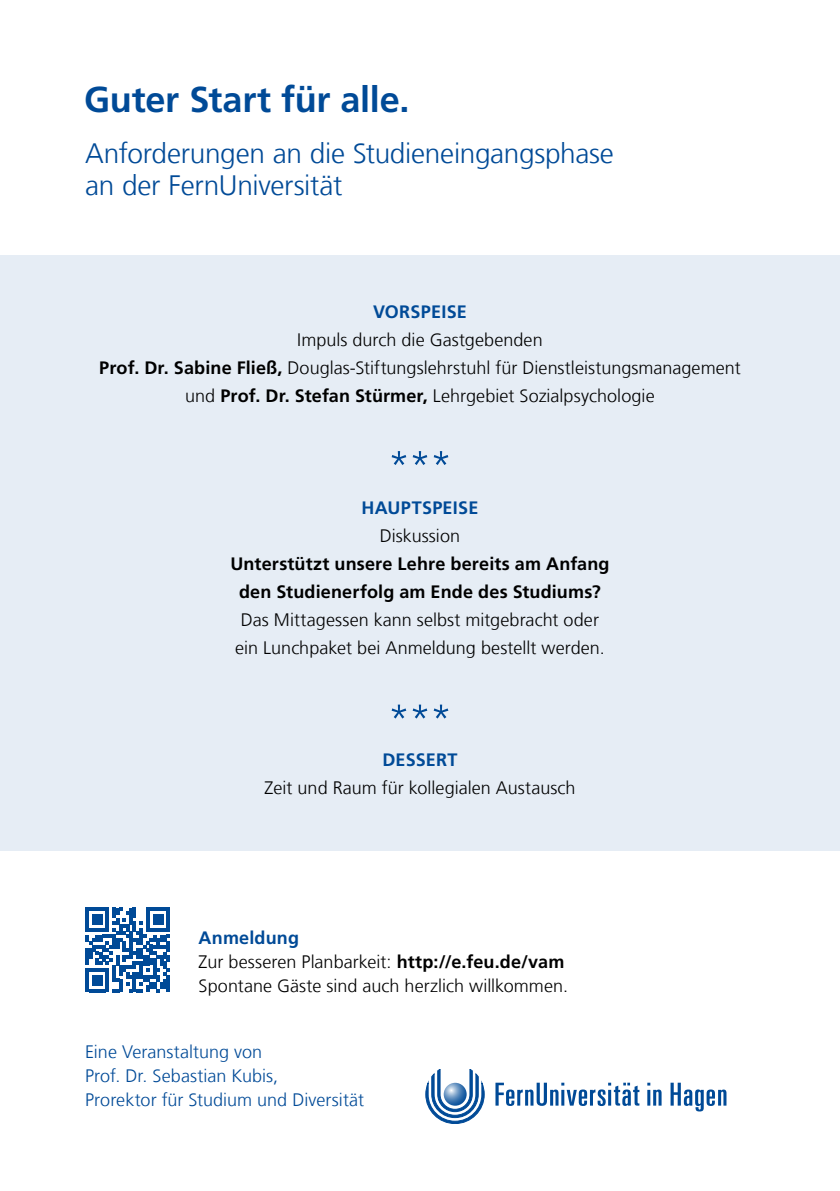
<style>
.page{position:relative;width:840px;height:1191px;background:#fff}
.page>*{position:absolute;margin:0;border:0;box-sizing:border-box;transform-origin:0 0}
.t1{font:700 36px "Frutiger LT Com";letter-spacing:-.01em;color:#004a97}
.t2{font:300 28px/32px "Frutiger LT Com";letter-spacing:-.01em;color:#004a97}
.t3{font:300 18px/28px "Frutiger LT Com";letter-spacing:.005em;color:#000;text-align:center}
.t4{font:300 18px/24px "Frutiger LT Com";color:#004a97}
.t5{font:700 18px/28px "Frutiger LT Com";letter-spacing:.01em;color:#000;text-align:center}
.t6{font:700 18px "Frutiger LT Com";letter-spacing:.015em;color:#004a97}
.s1{font-weight:700}
.s2{font-weight:700;color:#004a97}
</style>
<div class="page">
<svg style="left:495px;top:1082px;width:231px;height:29px"></svg>
<svg style="left:425px;top:1069px;width:59px;height:54px"></svg>
<svg style="left:443px;top:1082px;width:23px;height:23px"></svg>
<div style="left:0;top:255px;width:839px;height:595px;background:#e6edf5"></div>
<svg style="left:391px;top:451px;width:57px;height:14px"></svg>
<svg style="left:391px;top:704px;width:57px;height:14px"></svg>
<svg style="left:85px;top:907px;width:85px;height:85px"></svg>
<h1 class="t1" style="left:84px;top:78px;width:327px">Guter Start für alle.</h1>
<h2 class="t2" style="left:85px;top:137px;width:530px">Anforderungen an die Studieneingangsphase an der FernUniversität</h2>
<p class="t6" style="left:373px;top:301px;width:95px">VORSPEISE</p>
<p class="t3" style="left:99px;top:326px;width:642px">Impuls durch die Gastgebenden<br><span class="s1">Prof. Dr. Sabine Fließ,</span> Douglas-Stiftungslehrstuhl für Dienstleistungsmanagement und <span class="s1">Prof. Dr. Stefan Stürmer,</span> Lehrgebiet Sozialpsychologie</p>
<p class="t6" style="left:361px;top:497px;width:118px">HAUPTSPEISE</p>
<p class="t3" style="left:379px;top:522px;width:82px">Diskussion</p>
<p class="t5" style="left:230px;top:550px;width:380px">Unterstützt unsere Lehre bereits am Anfang den Studienerfolg am Ende des Studiums?</p>
<p class="t3" style="left:235px;top:606px;width:371px">Das Mittagessen kann selbst mitgebracht oder ein Lunchpaket bei Anmeldung bestellt werden.</p>
<p class="t6" style="left:382px;top:749px;width:77px">DESSERT</p>
<p class="t3" style="left:264px;top:774px;width:312px">Zeit und Raum für kollegialen Austausch</p>
<p class="t3" style="left:198px;top:926px;width:370px;line-height:24px;text-align:left"><span class="s2">Anmeldung<br></span>Zur besseren Planbarkeit: <span class="s1">http://e.feu.de/vam<br></span>Spontane Gäste sind auch herzlich willkommen.</p>
<p class="t4" style="left:85px;top:1039px;width:280px">Eine Veranstaltung von<br>Prof. Dr. Sebastian Kubis,<br>Prorektor für Studium und Diversität</p>
</div>
